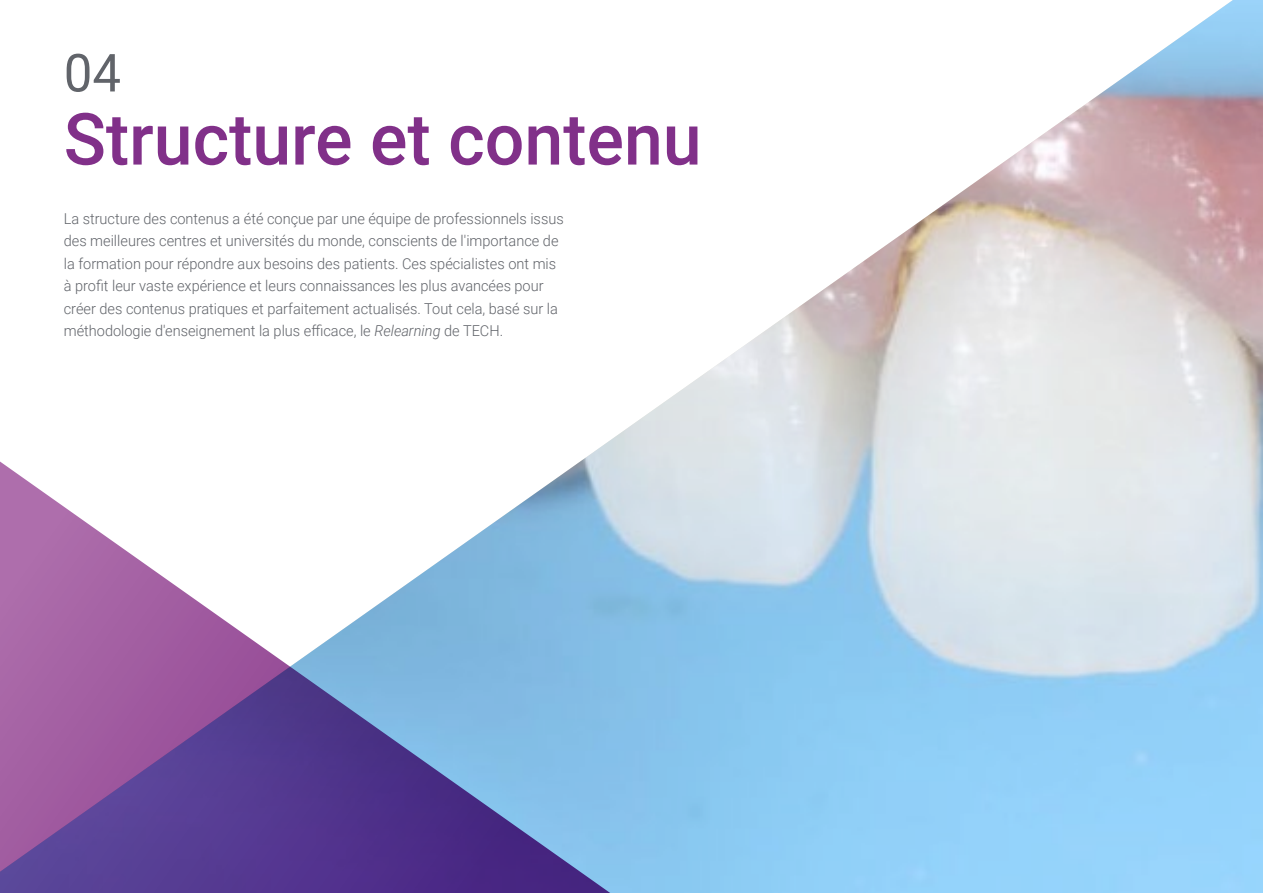
<style>
.page{position:relative;width:1263px;height:893px;background:#fff}
.page>*{position:absolute;margin:0;border:0;box-sizing:border-box;transform-origin:0 0}
.t1{font:500 72px "Roboto";color:#813089}
.t2{font:52.5px "Roboto";color:#61646a}
.t3{font:300 15px/22.5px "Roboto";color:#61646a}
.s1{font-style:italic}
</style>
<div class="page">
<img style="left:602px;top:0;width:661px;height:893px">
<svg style="left:0;top:446px;width:640px;height:447px"></svg>
<h2 class="t2" style="left:64px;top:36px;width:59px">04</h2>
<h1 class="t1" style="left:64px;top:89px;width:639px">Structure et contenu</h1>
<p class="t3" style="left:64px;top:207px;width:501px">La structure des contenus a été conçue par une équipe de professionnels issus des meilleures centres et universités du monde, conscients de l'importance de la formation pour répondre aux besoins des patients. Ces spécialistes ont mis à profit leur vaste expérience et leurs connaissances les plus avancées pour créer des contenus pratiques et parfaitement actualisés. Tout cela, basé sur la méthodologie d'enseignement la plus efficace, le <span class="s1">Relearning</span> de TECH.</p>
</div>
